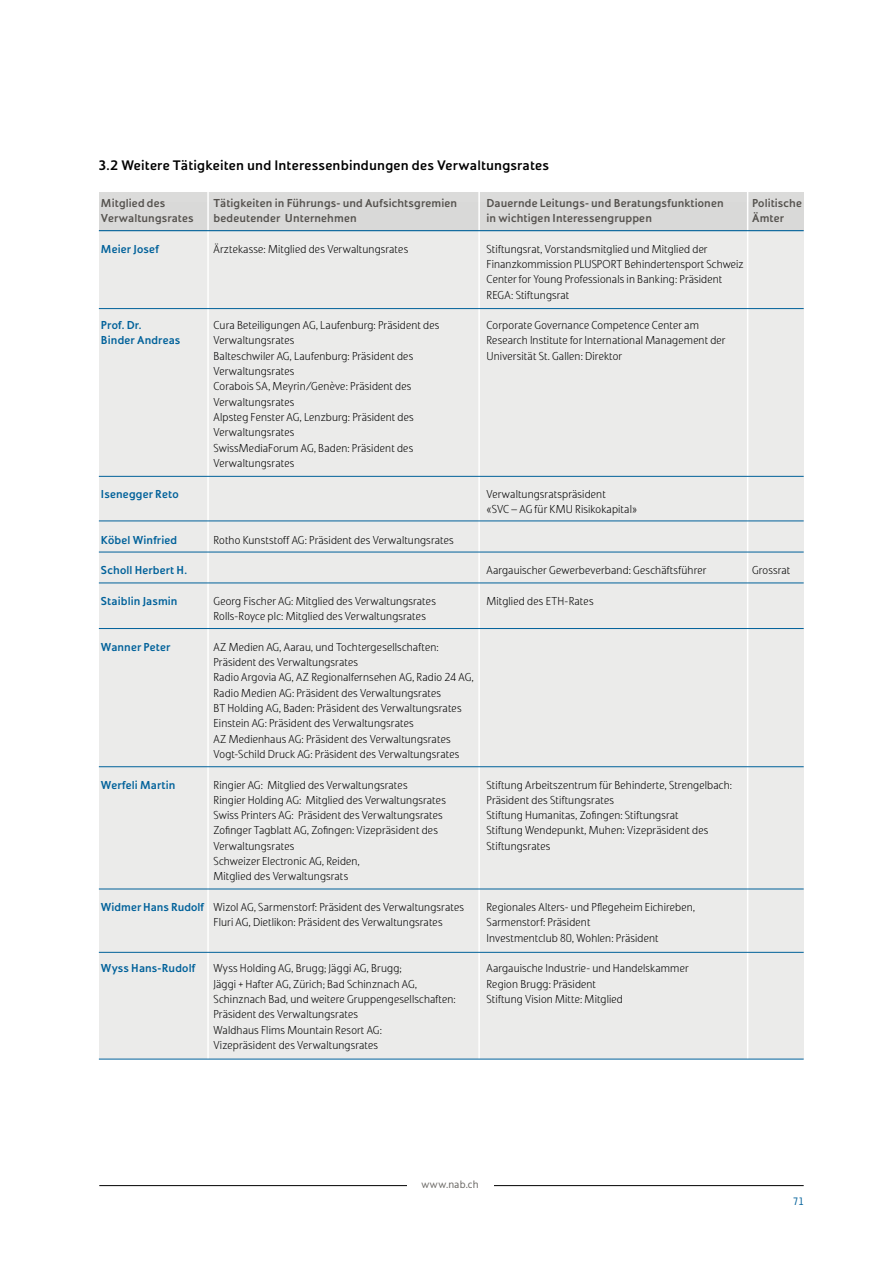
<style>
.page{position:relative;width:893px;height:1263px;background:#fff}
.page>*{position:absolute;margin:0;border:0;box-sizing:border-box;transform-origin:0 0}
.t1{font:700 13.5px "Solo Sans";letter-spacing:.01em;color:#000}
.t2{font:300 11.25px/15.3px "Solo Sans";letter-spacing:.01em;color:#000}
.t3{font:700 11.25px "Solo Sans";letter-spacing:.005em;color:#55524e}
.t4{font:700 11.25px "Solo Sans";letter-spacing:.01em;color:#00619a}
.t5{font:10.5px "Solo Sans";letter-spacing:.01em;color:#6a6864}
.t6{font:10.5px "Solo Sans";color:#00619a}
.s1{font-weight:700;color:#00619a}
</style>
<div class="page">
<hr style="left:99px;top:1185px;width:705px;height:1px;background:#000">
<div style="left:407px;top:1180px;width:86px;height:41px;background:#fff"></div>
<div style="left:99px;top:202px;width:705px;height:857px;background:#e9e9e8"></div>
<div style="left:99px;top:192px;width:705px;height:39px;background:#d7d7d6"></div>
<hr style="left:207px;top:180px;width:2px;height:975px;background:#fff">
<hr style="left:747px;top:180px;width:1px;height:975px;background:#fff">
<hr style="left:478px;top:178px;width:2px;height:967px;background:#fff">
<hr style="left:99px;top:230px;width:705px;height:1px;background:#00619a">
<hr style="left:99px;top:308px;width:705px;height:1px;background:#00619a">
<hr style="left:99px;top:1059px;width:705px;height:1px;background:#00619a">
<hr style="left:99px;top:952px;width:705px;height:1px;background:#00619a">
<hr style="left:99px;top:889px;width:705px;height:1px;background:#00619a">
<hr style="left:99px;top:766px;width:705px;height:1px;background:#00619a">
<hr style="left:99px;top:628px;width:705px;height:1px;background:#00619a">
<hr style="left:99px;top:552px;width:705px;height:1px;background:#00619a">
<hr style="left:99px;top:583px;width:705px;height:1px;background:#00619a">
<hr style="left:99px;top:521px;width:705px;height:1px;background:#00619a">
<hr style="left:99px;top:476px;width:705px;height:1px;background:#00619a">
<p class="t1" style="left:99px;top:157px;width:452px">3.2 Weitere Tätigkeiten und Interessenbindungen des Verwaltungsrates</p>
<p class="t3" style="left:101px;top:196px;width:66px">Mitglied des</p>
<p class="t3" style="left:213px;top:196px;width:245px">Tätigkeiten in Führungs- und Aufsichtsgremien</p>
<p class="t3" style="left:486px;top:196px;width:239px">Dauernde Leitungs- und Beratungsfunktionen</p>
<p class="t3" style="left:752px;top:196px;width:52px">Politische</p>
<p class="t3" style="left:101px;top:211px;width:94px">Verwaltungsrates</p>
<p class="t3" style="left:213px;top:211px;width:145px">bedeutender Unternehmen</p>
<p class="t3" style="left:486px;top:211px;width:167px">in wichtigen Interessengruppen</p>
<p class="t3" style="left:752px;top:211px;width:34px">Ämter</p>
<p class="t4" style="left:101px;top:242px;width:59px">Meier Josef</p>
<p class="t2" style="left:213px;top:241px;width:196px">Ärztekasse: Mitglied des Verwaltungsrates</p>
<p class="t2" style="left:486px;top:241px;width:259px">Stiftungsrat, Vorstandsmitglied und Mitglied der Finanzkommission PLUSPORT Behindertensport Schweiz Center for Young Professionals in Banking: Präsident REGA: Stiftungsrat</p>
<p class="t4" style="left:101px;top:318px;width:42px">Prof. Dr.</p>
<p class="t2" style="left:213px;top:318px;width:228px">Cura Beteiligungen AG, Laufenburg: Präsident des</p>
<p class="t2" style="left:486px;top:318px;width:214px">Corporate Governance Competence Center am</p>
<p class="t4" style="left:101px;top:334px;width:81px">Binder Andreas</p>
<p class="t2" style="left:213px;top:333px;width:82px">Verwaltungsrates</p>
<p class="t2" style="left:486px;top:333px;width:240px">Research Institute for International Management der</p>
<p class="t2" style="left:213px;top:348px;width:201px">Balteschwiler AG, Laufenburg: Präsident des</p>
<p class="t2" style="left:486px;top:348px;width:137px">Universität St. Gallen: Direktor</p>
<p class="t2" style="left:213px;top:364px;width:202px">Verwaltungsrates<br>Corabois SA, Meyrin/Genève: Präsident des<br>Verwaltungsrates<br>Alpsteg Fenster AG, Lenzburg: Präsident des<br>Verwaltungsrates<br>SwissMediaForum AG, Baden: Präsident des<br>Verwaltungsrates</p>
<p class="t4" style="left:101px;top:487px;width:79px">Isenegger Reto</p>
<p class="t2" style="left:486px;top:486px;width:152px">Verwaltungsratspräsident<br>«SVC – AG für KMU Risikokapital»</p>
<p class="t4" style="left:101px;top:533px;width:78px">Köbel Winfried</p>
<p class="t2" style="left:213px;top:532px;width:242px">Rotho Kunststoff AG: Präsident des Verwaltungsrates</p>
<p class="t4" style="left:101px;top:563px;width:88px">Scholl Herbert H.</p>
<p class="t2" style="left:486px;top:563px;width:221px">Aargauischer Gewerbeverband: Geschäftsführer</p>
<p class="t2" style="left:752px;top:563px;width:40px">Grossrat</p>
<p class="t4" style="left:101px;top:594px;width:78px">Staiblin Jasmin</p>
<p class="t2" style="left:213px;top:593px;width:224px">Georg Fischer AG: Mitglied des Verwaltungsrates</p>
<p class="t2" style="left:486px;top:593px;width:109px">Mitglied des ETH-Rates</p>
<p class="t2" style="left:213px;top:609px;width:214px">Rolls-Royce plc: Mitglied des Verwaltungsrates</p>
<p class="t4" style="left:101px;top:640px;width:71px">Wanner Peter</p>
<p class="t2" style="left:213px;top:639px;width:262px">AZ Medien AG, Aarau, und Tochtergesellschaften:<br>Präsident des Verwaltungsrates<br>Radio Argovia AG, AZ Regionalfernsehen AG, Radio 24 AG, Radio Medien AG: Präsident des Verwaltungsrates<br>BT Holding AG, Baden: Präsident des Verwaltungsrates Einstein AG: Präsident des Verwaltungsrates<br>AZ Medienhaus AG: Präsident des Verwaltungsrates Vogt-Schild Druck AG: Präsident des Verwaltungsrates</p>
<p class="t4" style="left:101px;top:778px;width:76px">Werfeli Martin</p>
<p class="t2" style="left:213px;top:777px;width:196px">Ringier AG: Mitglied des Verwaltungsrates</p>
<p class="t2" style="left:486px;top:777px;width:247px">Stiftung Arbeitszentrum für Behinderte, Strengelbach:</p>
<p class="t2" style="left:213px;top:792px;width:234px">Ringier Holding AG: Mitglied des Verwaltungsrates</p>
<p class="t2" style="left:486px;top:792px;width:129px">Präsident des Stiftungsrates</p>
<p class="t2" style="left:213px;top:808px;width:231px">Swiss Printers AG: Präsident des Verwaltungsrates</p>
<p class="t2" style="left:486px;top:808px;width:194px">Stiftung Humanitas, Zofingen: Stiftungsrat</p>
<p class="t2" style="left:213px;top:823px;width:226px">Zofinger Tagblatt AG, Zofingen: Vizepräsident des</p>
<p class="t2" style="left:486px;top:823px;width:223px">Stiftung Wendepunkt, Muhen: Vizepräsident des</p>
<p class="t2" style="left:213px;top:838px;width:82px">Verwaltungsrates</p>
<p class="t2" style="left:486px;top:838px;width:65px">Stiftungsrates</p>
<p class="t2" style="left:213px;top:853px;width:148px">Schweizer Electronic AG, Reiden,<br>Mitglied des Verwaltungsrats</p>
<p class="t2" style="left:101px;top:899px;width:365px"><span class="s1">Widmer Hans Rudolf</span> Wizol AG, Sarmenstorf: Präsident des Verwaltungsrates</p>
<p class="t2" style="left:486px;top:899px;width:210px">Regionales Alters- und Pflegeheim Eichireben,</p>
<p class="t2" style="left:213px;top:915px;width:231px">Fluri AG, Dietlikon: Präsident des Verwaltungsrates</p>
<p class="t2" style="left:486px;top:915px;width:174px">Sarmenstorf: Präsident<br>Investmentclub 80, Wohlen: Präsident</p>
<p class="t4" style="left:101px;top:961px;width:96px">Wyss Hans-Rudolf</p>
<p class="t2" style="left:213px;top:961px;width:190px">Wyss Holding AG, Brugg; Jäggi AG, Brugg;</p>
<p class="t2" style="left:486px;top:961px;width:204px">Aargauische Industrie- und Handelskammer</p>
<p class="t2" style="left:213px;top:976px;width:205px">Jäggi + Hafter AG, Zürich; Bad Schinznach AG,</p>
<p class="t2" style="left:486px;top:976px;width:111px">Region Brugg: Präsident</p>
<p class="t2" style="left:213px;top:991px;width:244px">Schinznach Bad, und weitere Gruppengesellschaften:</p>
<p class="t2" style="left:486px;top:991px;width:138px">Stiftung Vision Mitte: Mitglied</p>
<p class="t2" style="left:213px;top:1007px;width:170px">Präsident des Verwaltungsrates<br>Waldhaus Flims Mountain Resort AG:<br>Vizepräsident des Verwaltungsrates</p>
<p class="t5" style="left:421px;top:1179px;width:59px">www.nab.ch</p>
<p class="t6" style="left:793px;top:1195px;width:12px">71</p>
</div>
